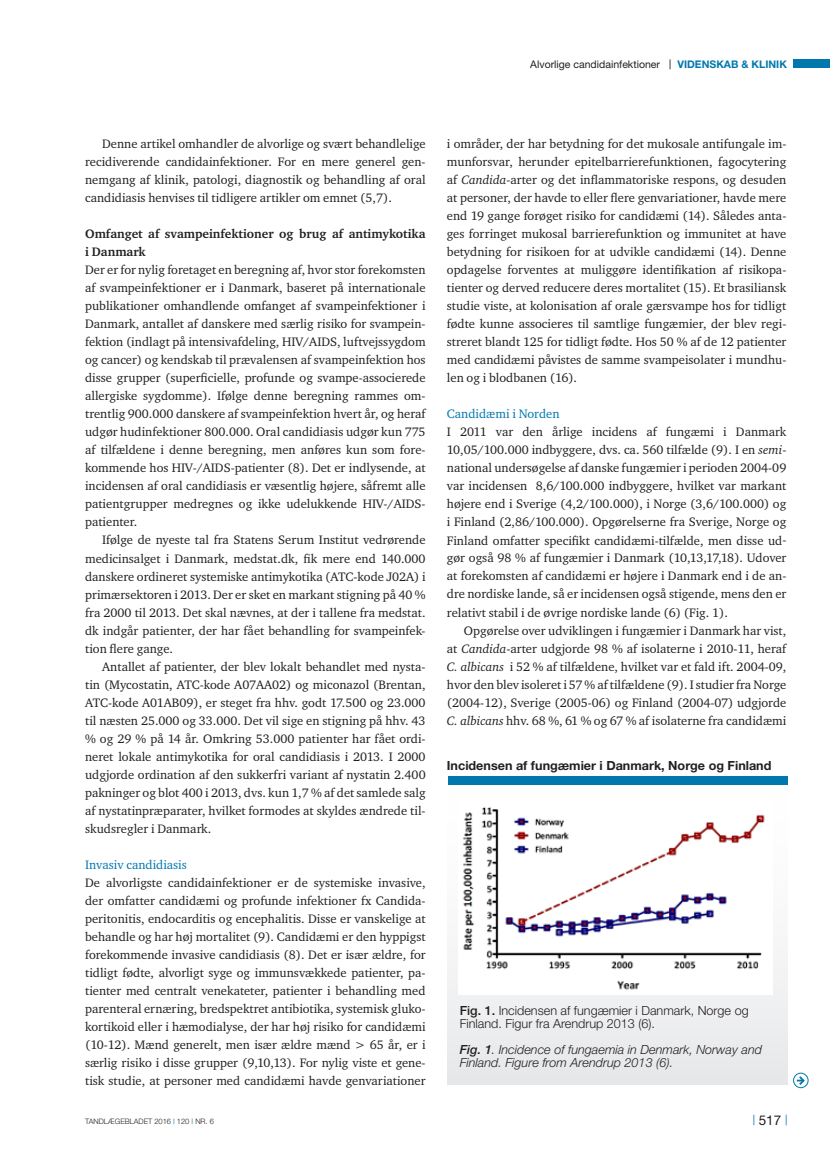
<style>
.page{position:relative;width:830px;height:1157px;background:#fff}
.page>*{position:absolute;margin:0;border:0;box-sizing:border-box;transform-origin:0 0}
.t1{font:13.5px "Helvetica Neue";color:#231f20}
.t2{font:12.6px/18px "Charter ITC";color:#231f20;text-align:justify}
.t3{font:italic 300 12.6px/13.2px "Helvetica Neue";color:#231f20}
.t4{font:300 12.6px/13.2px "Helvetica Neue";color:#231f20}
.t5{font:700 12.6px/18px "Charter ITC";color:#231f20}
.t6{font:700 12.6px "Helvetica Neue";color:#231f20}
.t7{font:12.6px "Charter ITC";color:#0078ae}
.t8{font:10.5px "Helvetica Neue";color:#231f20}
.t9{font:300 7.5px "Helvetica Neue";color:#231f20}
.s1{font-family:"Arial"}
.s2{font-weight:700;color:#0078ae}
.s3{font-style:italic}
.s4{font-weight:500}
.s5{font-weight:400;color:#0078ae}
</style>
<div class="page">
<div style="left:793px;top:60px;width:36px;height:8px;background:#0078ae"></div>
<div style="left:793px;top:1073px;width:14px;height:14px;border:1px solid #0078ae;border-radius:50%"></div>
<svg style="left:796px;top:1074px;width:9px;height:12px"></svg>
<div style="left:446px;top:779px;width:341px;height:305px;background:linear-gradient(to bottom,#fff,#e9eaeb)"></div>
<div style="left:447px;top:776px;width:340px;height:8px;background:#0078ae"></div>
<img style="left:458px;top:795px;width:314px;height:199px">
<p class="t8" style="left:530px;top:58px;width:258px">Alvorlige candidainfektioner <span class="s1">|</span> <span class="s2">VIDENSKAB &amp; KLINIK</span></p>
<p class="t2" style="left:85px;top:135px;width:342px;text-indent:17px">Denne artikel omhandler de alvorlige og svært behandlelige recidiverende candidainfektioner. For en mere generel gen&shy;nemgang af klinik, patologi, diagnostik og behandling af oral candidiasis henvises til tidligere artikler om emnet (5,7).</p>
<p class="t5" style="left:85px;top:225px;width:342px">Omfanget af svampeinfektioner og brug af antimykotika i Danmark</p>
<p class="t2" style="left:85px;top:261px;width:342px">Der er for nylig foretaget en beregning af, hvor stor forekomsten af svampeinfektioner er i Danmark, baseret på internationale publikationer omhandlende omfanget af svampeinfektioner i Danmark, antallet af danskere med særlig risiko for svampein&shy;fektion (indlagt på intensivafdeling, HIV/AIDS, luftvejssygdom og cancer) og kendskab til prævalensen af svampeinfektion hos disse grupper (superficielle, profunde og svampe-associerede allergiske sygdomme). Ifølge denne beregning rammes om&shy;trentlig 900.000 danskere af svampeinfektion hvert år, og heraf udgør hudinfektioner 800.000. Oral candidiasis udgør kun 775 af tilfældene i denne beregning, men anføres kun som fore&shy;kommende hos HIV-/AIDS-patienter (8). Det er indlysende, at incidensen af oral candidiasis er væsentlig højere, såfremt alle patientgrupper medregnes og ikke udelukkende HIV-/AIDS&shy;patienter.</p>
<p class="t2" style="left:85px;top:531px;width:342px;text-indent:17px">Ifølge de nyeste tal fra Statens Serum Institut vedrørende medicinsalget i Danmark, medstat.dk, fik mere end 140.000 danskere ordineret systemiske antimykotika (ATC-kode J02A) i primærsektoren i 2013. Der er sket en markant stigning på 40 % fra 2000 til 2013. Det skal nævnes, at der i tallene fra medstat. dk indgår patienter, der har fået behandling for svampeinfek&shy;tion flere gange.</p>
<p class="t2" style="left:85px;top:657px;width:342px;text-indent:17px">Antallet af patienter, der blev lokalt behandlet med nysta&shy;tin (Mycostatin, ATC-kode A07AA02) og miconazol (Brentan, ATC-kode A01AB09), er steget fra hhv. godt 17.500 og 23.000 til næsten 25.000 og 33.000. Det vil sige en stigning på hhv. 43 % og 29 % på 14 år. Omkring 53.000 patienter har fået ordi&shy;neret lokale antimykotika for oral candidiasis i 2013. I 2000 udgjorde ordination af den sukkerfri variant af nystatin 2.400 pakninger og blot 400 i 2013, dvs. kun 1,7 % af det samlede salg af nystatinpræparater, hvilket formodes at skyldes ændrede til&shy;skudsregler i Danmark.</p>
<p class="t7" style="left:85px;top:856px;width:103px">Invasiv candidiasis</p>
<p class="t2" style="left:85px;top:873px;width:342px">De alvorligste candidainfektioner er de systemiske invasive, der omfatter candidæmi og profunde infektioner fx Candida&shy;peritonitis, endocarditis og encephalitis. Disse er vanskelige at behandle og har høj mortalitet (9). Candidæmi er den hyppigst forekommende invasive candidiasis (8). Det er især ældre, for tidligt fødte, alvorligt syge og immunsvækkede patienter, pa&shy;tienter med centralt venekateter, patienter i behandling med parenteral ernæring, bredspektret antibiotika, systemisk gluko&shy;kortikoid eller i hæmodialyse, der har høj risiko for candidæmi (10-12). Mænd generelt, men især ældre mænd &gt; 65 år, er i særlig risiko i disse grupper (9,10,13). For nylig viste et gene&shy;tisk studie, at personer med candidæmi havde genvariationer</p>
<p class="t2" style="left:446px;top:135px;width:341px">i områder, der har betydning for det mukosale antifungale im&shy;munforsvar, herunder epitelbarrierefunktionen, fagocytering af <span class="s3">Candida</span>-arter og det inflammatoriske respons, og desuden at personer, der havde to eller flere genvariationer, havde mere end 19 gange forøget risiko for candidæmi (14). Således anta&shy;ges forringet mukosal barrierefunktion og immunitet at have betydning for risikoen for at udvikle candidæmi (14). Denne opdagelse forventes at muliggøre identifikation af risikopa&shy;tienter og derved reducere deres mortalitet (15). Et brasiliansk studie viste, at kolonisation af orale gærsvampe hos for tidligt fødte kunne associeres til samtlige fungæmier, der blev regi&shy;streret blandt 125 for tidligt fødte. Hos 50 % af de 12 patienter med candidæmi påvistes de samme svampeisolater i mundhu&shy;len og i blodbanen (16).</p>
<p class="t7" style="left:446px;top:406px;width:114px">Candidæmi i Norden</p>
<p class="t2" style="left:446px;top:423px;width:341px">I 2011 var den årlige incidens af fungæmi i Danmark 10,05/100.000 indbyggere, dvs. ca. 560 tilfælde (9). I en <span class="s3">semi&shy;</span>national undersøgelse af danske fungæmier i perioden 2004-09 var incidensen 8,6/100.000 indbyggere, hvilket var markant højere end i Sverige (4,2/100.000), i Norge (3,6/100.000) og i Finland (2,86/100.000). Opgørelserne fra Sverige, Norge og Finland omfatter specifikt candidæmi-tilfælde, men disse ud&shy;gør også 98 % af fungæmier i Danmark (10,13,17,18). Udover at forekomsten af candidæmi er højere i Danmark end i de an&shy;dre nordiske lande, så er incidensen også stigende, mens den er relativt stabil i de øvrige nordiske lande (6) (Fig. 1).</p>
<p class="t2" style="left:446px;top:621px;width:341px;text-indent:17px">Opgørelse over udviklingen i fungæmier i Danmark har vist, at <span class="s3">Candida</span>-arter udgjorde 98 % af isolaterne i 2010-11, heraf <span class="s3">C. albicans</span> i 52 % af tilfældene, hvilket var et fald ift. 2004-09, hvor den blev isoleret i 57 % af tilfældene (9). I studier fra Norge (2004-12), Sverige (2005-06) og Finland (2004-07) udgjorde <span class="s3">C. albicans</span> hhv. 68 %, 61 % og 67 % af isolaterne fra candidæmi</p>
<p class="t6" style="left:446px;top:758px;width:326px">Incidensen af fungæmier i Danmark, Norge og Finland</p>
<p class="t4" style="left:459px;top:1003px;width:290px"><span class="s4">Fig. 1.</span> Incidensen af fungæmier i Danmark, Norge og<br>Finland. Figur fra Arendrup 2013 (6).</p>
<p class="t3" style="left:459px;top:1043px;width:304px"><span class="s4">Fig. 1</span>. Incidence of fungaemia in Denmark, Norway and<br>Finland. Figure from Arendrup 2013 (6).</p>
<p class="t9" style="left:85px;top:1116px;width:130px">TANDLÆGEBLADET 2016 <span class="s5">|</span> 120 <span class="s5">|</span> NR. 6</p>
<p class="t1" style="left:752px;top:1112px;width:36px"><sup>|</sup> 517 <sup>|</sup></p>
</div>
